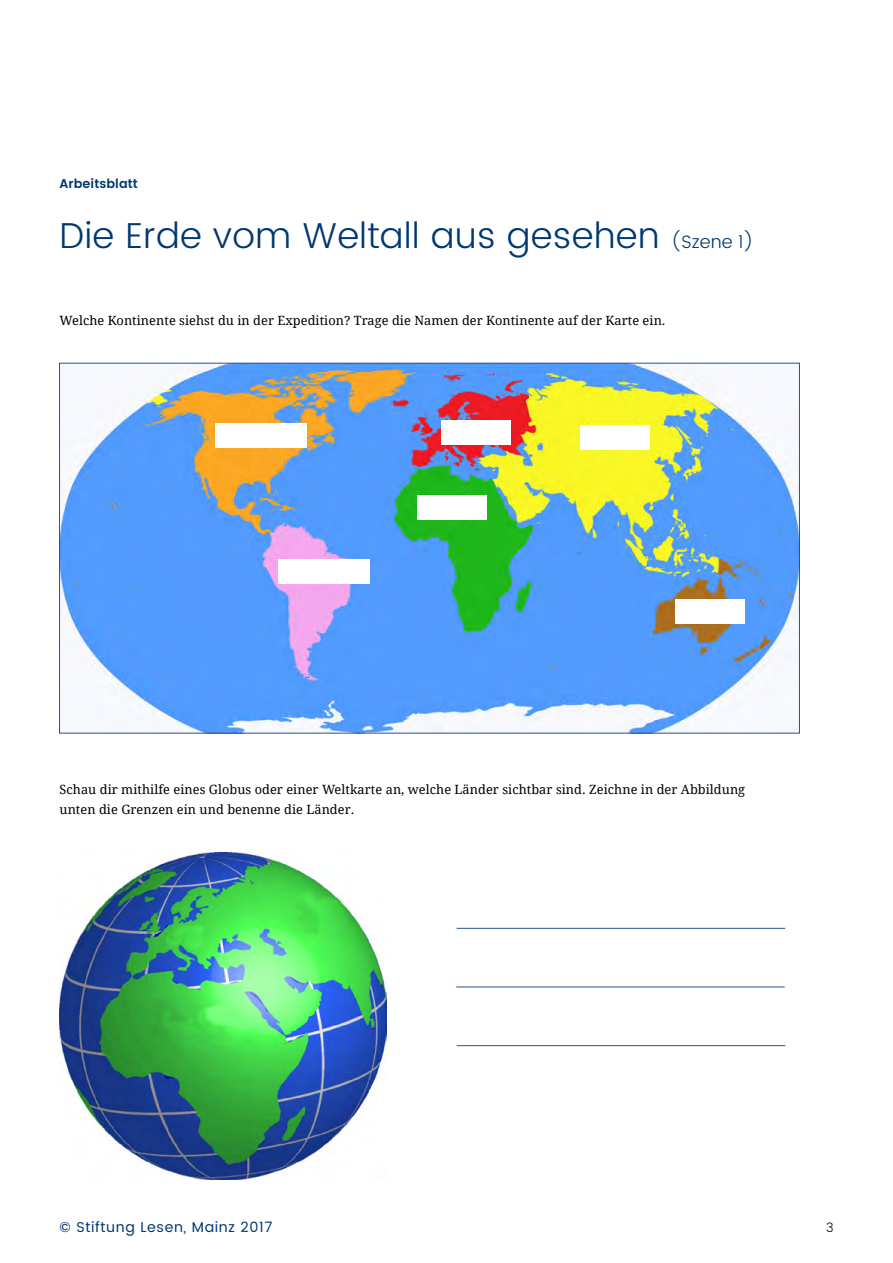
<style>
.page{position:relative;width:893px;height:1263px;background:#fff}
.page>*{position:absolute;margin:0;border:0;box-sizing:border-box;transform-origin:0 0}
.t1{font:300 36px "Poppins DE";letter-spacing:.005em;color:#003871}
.t2{font:14.25px "Poppins DE";letter-spacing:.045em;color:#003871}
.t3{font:12.75px/19.5px "Droid Serif";letter-spacing:.005em;color:#000}
.t4{font:600 12.75px "Poppins DE";letter-spacing:.005em;color:#003871}
.t5{font:300 12.75px "Poppins DE";color:#000}
.s1{font-size:18px}
</style>
<div class="page">
<img style="left:61px;top:365px;width:737px;height:366px">
<img style="left:60px;top:853px;width:326px;height:326px">
<div style="left:215px;top:423px;width:92px;height:24px;background:#fff"></div>
<div style="left:278px;top:560px;width:92px;height:24px;background:#fff"></div>
<div style="left:418px;top:495px;width:69px;height:25px;background:#fff"></div>
<div style="left:675px;top:600px;width:69px;height:24px;background:#fff"></div>
<div style="left:581px;top:425px;width:69px;height:25px;background:#fff"></div>
<div style="left:441px;top:420px;width:69px;height:25px;background:#fff"></div>
<hr style="left:457px;top:928px;width:328px;height:1px;background:#2b5187">
<hr style="left:456px;top:987px;width:329px;height:1px;background:#2b5187">
<hr style="left:457px;top:1045px;width:328px;height:1px;background:#2b5187">
<p class="t4" style="left:60px;top:173px;width:80px">Arbeitsblatt</p>
<p class="t1" style="left:60px;top:209px;width:696px">Die Erde vom Weltall aus gesehen <span class="s1">(Szene 1)</span></p>
<p class="t3" style="left:60px;top:310px;width:608px">Welche Kontinente siehst du in der Expedition? Trage die Namen der Kontinente auf der Karte ein.</p>
<p class="t3" style="left:60px;top:780px;width:687px">Schau dir mithilfe eines Globus oder einer Weltkarte an, welche Länder sichtbar sind. Zeichne in der Abbildung unten die Grenzen ein und benenne die Länder.</p>
<p class="t2" style="left:60px;top:1217px;width:214px">© Stiftung Lesen, Mainz 2017</p>
<p class="t5" style="left:826px;top:1218px;width:9px">3</p>
</div>
